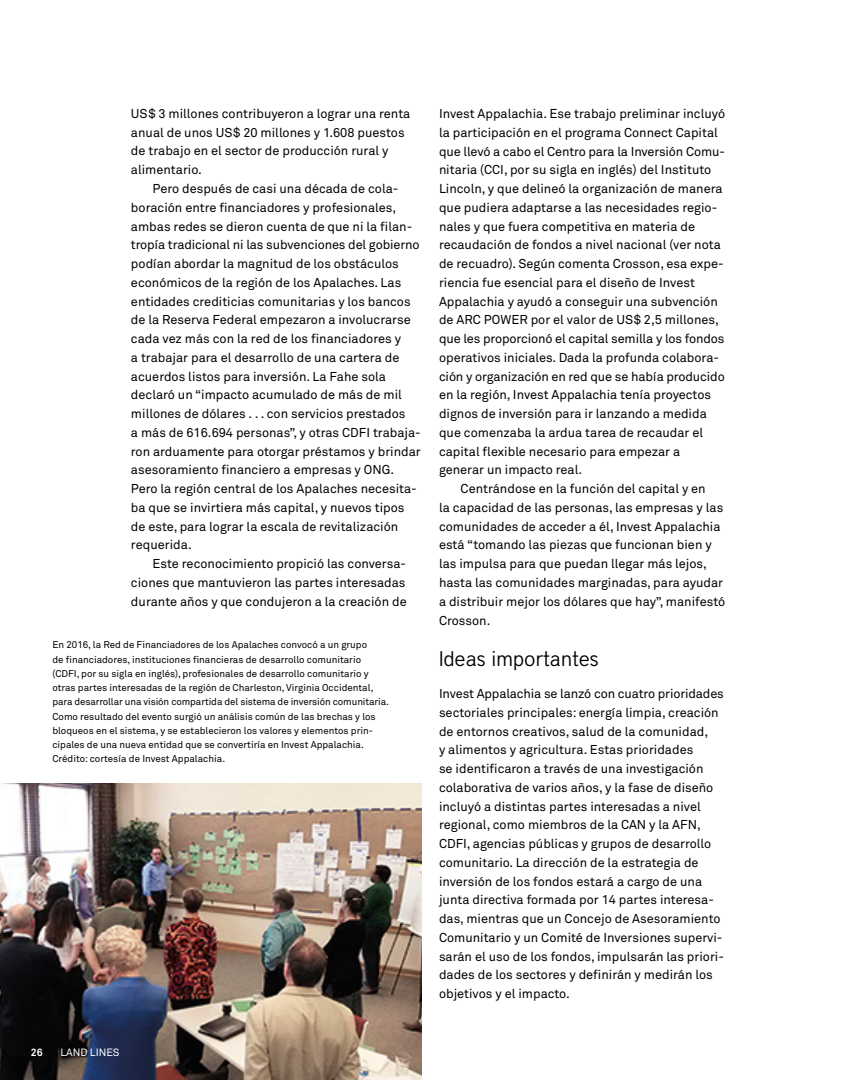
<style>
.page{position:relative;width:864px;height:1080px;background:#fff}
.page>*{position:absolute;margin:0;border:0;box-sizing:border-box;transform-origin:0 0}
.t1{font:300 21px "District";color:#000}
.t2{font:12.75px/18.8px "Akkurat Pro";color:#000}
.t3{font:10.5px "Akkurat Pro";color:#fff}
.t4{font:700 10.5px "Akkurat Pro";color:#fff}
.t5{font:9.75px/14.2px "Akkurat Pro";color:#000}
</style>
<div class="page">
<hr style="left:863px;top:0;width:1px;height:1080px;background:#fbb81b">
<img style="left:0;top:784px;width:421px;height:296px">
<p class="t2" style="left:131px;top:105px;width:281px">US$ 3 millones contribuyeron a lograr una renta anual de unos US$ 20 millones y 1.608 puestos de trabajo en el sector de producción rural y alimentario.</p>
<p class="t2" style="left:131px;top:180px;width:291px;text-indent:22px">Pero después de casi una década de cola&shy;boración entre financiadores y profesionales, ambas redes se dieron cuenta de que ni la filan&shy;tropía tradicional ni las subvenciones del gobierno podían abordar la magnitud de los obstáculos económicos de la región de los Apalaches. Las entidades crediticias comunitarias y los bancos de la Reserva Federal empezaron a involucrarse cada vez más con la red de los financiadores y<br>a trabajar para el desarrollo de una cartera de acuerdos listos para inversión. La Fahe sola declaró un “impacto acumulado de más de mil millones de dólares . . . con servicios prestados<br>a más de 616.694 personas”, y otras CDFI trabaja&shy;ron arduamente para otorgar préstamos y brindar asesoramiento financiero a empresas y ONG.<br>Pero la región central de los Apalaches necesita&shy;ba que se invirtiera más capital, y nuevos tipos de este, para lograr la escala de revitalización requerida.</p>
<p class="t2" style="left:131px;top:555px;width:277px;text-align:justify;text-indent:22px">Este reconocimiento propició las conversa&shy;ciones que mantuvieron las partes interesadas durante años y que condujeron a la creación de</p>
<p class="t5" style="left:52px;top:638px;width:338px">En 2016, la Red de Financiadores de los Apalaches convocó a un grupo<br>de financiadores, instituciones financieras de desarrollo comunitario (CDFI, por su sigla en inglés), profesionales de desarrollo comunitario y otras partes interesadas de la región de Charleston, Virginia Occidental, para desarrollar una visión compartida del sistema de inversión comunitaria.<br>Como resultado del evento surgió un análisis común de las brechas y los bloqueos en el sistema, y se establecieron los valores y elementos prin&shy;cipales de una nueva entidad que se convertiría en Invest Appalachia.<br>Crédito: cortesía de Invest Appalachia.</p>
<p class="t2" style="left:439px;top:105px;width:288px">Invest Appalachia. Ese trabajo preliminar incluyó</p>
<p class="t2" style="left:439px;top:123px;width:280px">la participación en el programa Connect Capital</p>
<p class="t2" style="left:439px;top:142px;width:287px">que llevó a cabo el Centro para la Inversión Comu-</p>
<p class="t2" style="left:439px;top:161px;width:274px">nitaria (CCI, por su sigla en inglés) del Instituto</p>
<p class="t2" style="left:439px;top:180px;width:285px">Lincoln, y que delineó la organización de manera</p>
<p class="t2" style="left:439px;top:198px;width:280px">que pudiera adaptarse a las necesidades regio-</p>
<p class="t2" style="left:439px;top:217px;width:258px">nales y que fuera competitiva en materia de</p>
<p class="t2" style="left:439px;top:236px;width:283px">recaudación de fondos a nivel nacional (ver nota</p>
<p class="t2" style="left:439px;top:255px;width:286px">de recuadro). Según comenta Crosson, esa expe-</p>
<p class="t2" style="left:439px;top:273px;width:257px">riencia fue esencial para el diseño de Invest</p>
<p class="t2" style="left:439px;top:292px;width:280px">Appalachia y ayudó a conseguir una subvención</p>
<p class="t2" style="left:439px;top:311px;width:281px">de ARC POWER por el valor de US$ 2,5 millones,</p>
<p class="t2" style="left:439px;top:330px;width:287px">que les proporcionó el capital semilla y los fondos</p>
<p class="t2" style="left:439px;top:348px;width:282px">operativos iniciales. Dada la profunda colabora-</p>
<p class="t2" style="left:439px;top:367px;width:287px">ción y organización en red que se había producido</p>
<p class="t2" style="left:439px;top:386px;width:274px">en la región, Invest Appalachia tenía proyectos</p>
<p class="t2" style="left:439px;top:405px;width:269px">dignos de inversión para ir lanzando a medida</p>
<p class="t2" style="left:439px;top:424px;width:266px">que comenzaba la ardua tarea de recaudar el</p>
<p class="t2" style="left:439px;top:442px;width:243px">capital flexible necesario para empezar a</p>
<p class="t2" style="left:439px;top:461px;width:145px">generar un impacto real.</p>
<p class="t2" style="left:461px;top:480px;width:247px">Centrándose en la función del capital y en</p>
<p class="t2" style="left:439px;top:499px;width:286px">la capacidad de las personas, las empresas y las</p>
<p class="t2" style="left:439px;top:517px;width:283px">comunidades de acceder a él, Invest Appalachia</p>
<p class="t2" style="left:439px;top:536px;width:274px">está “tomando las piezas que funcionan bien y</p>
<p class="t2" style="left:439px;top:555px;width:269px">las impulsa para que puedan llegar más lejos,</p>
<p class="t2" style="left:439px;top:574px;width:286px">hasta las comunidades marginadas, para ayudar</p>
<p class="t2" style="left:439px;top:592px;width:288px">a distribuir mejor los dólares que hay”, manifestó</p>
<p class="t2" style="left:439px;top:611px;width:53px">Crosson.</p>
<h1 class="t1" style="left:439px;top:646px;width:161px">Ideas importantes</h1>
<p class="t2" style="left:439px;top:685px;width:286px">Invest Appalachia se lanzó con cuatro prioridades sectoriales principales: energía limpia, creación de entornos creativos, salud de la comunidad,<br>y alimentos y agricultura. Estas prioridades<br>se identificaron a través de una investigación colaborativa de varios años, y la fase de diseño incluyó a distintas partes interesadas a nivel regional, como miembros de la CAN y la AFN, CDFI, agencias públicas y grupos de desarrollo comunitario. La dirección de la estrategia de inversión de los fondos estará a cargo de una junta directiva formada por 14 partes interesa&shy;das, mientras que un Concejo de Asesoramiento Comunitario y un Comité de Inversiones supervi&shy;sarán el uso de los fondos, impulsarán las priori&shy;dades de los sectores y definirán y medirán los objetivos y el impacto.</p>
<p class="t4" style="left:31px;top:1046px;width:13px">26</p>
<p class="t3" style="left:60px;top:1047px;width:61px">LAND LINES</p>
</div>
